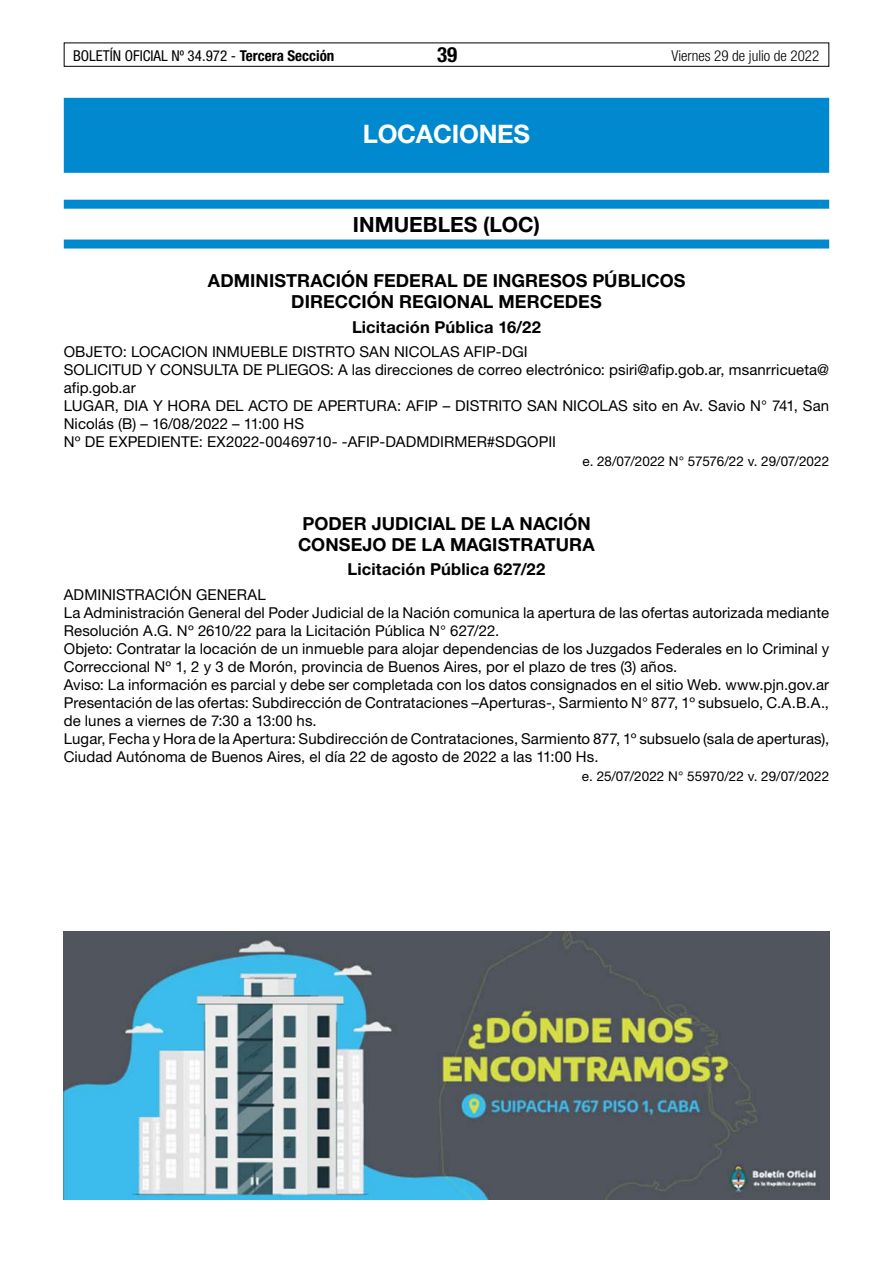
<style>
.page{position:relative;width:893px;height:1263px;background:#fff}
.page>*{position:absolute;margin:0;border:0;box-sizing:border-box;transform-origin:0 0}
.t1{font:700 25.5px "Helvetica Neue LT Std";letter-spacing:-.01em;color:#fff}
.t2{font:700 21px "Helvetica Neue LT Std";color:#000}
.t3{font:700 condensed 21px "Helvetica Neue LT Std";color:#000}
.t4{font:700 18px/21px "Helvetica Neue LT Std";letter-spacing:.005em;color:#000}
.t5{font:700 16.5px "Helvetica Neue LT Std";letter-spacing:.01em;color:#000}
.t6{font:15px/18px "Helvetica Neue LT Std";letter-spacing:.005em;color:#000}
.t7{font:condensed 15px "Helvetica Neue LT Std";color:#000}
.t8{font:300 condensed 15px "Helvetica Neue LT Std";color:#000}
.t9{font:13.5px "Helvetica Neue LT Std";letter-spacing:-.005em;color:#000}
.s1{font-weight:700}
.s2{color:#fff}
</style>
<div class="page">
<div style="left:64px;top:43px;width:765px;height:24px;border:1px solid #000"></div>
<div style="left:64px;top:98px;width:765px;height:75px;background:#0089cf"></div>
<div style="left:64px;top:200px;width:765px;height:9px;background:#0089cf"></div>
<div style="left:64px;top:240px;width:765px;height:9px;background:#0089cf"></div>
<img style="left:64px;top:931px;width:765px;height:268px">
<p class="t7" style="left:73px;top:47px;width:263px">BOLETÍN OFICIAL Nº 34.972 - <span class="s1">Tercera Sección</span></p>
<h2 class="t3" style="left:437px;top:42px;width:22px">39</h2>
<p class="t8" style="left:671px;top:47px;width:149px">Viernes 29 de julio de 2022</p>
<h1 class="t1" style="left:363px;top:118px;width:169px">LOCACIONES</h1>
<h2 class="t2" style="left:353px;top:212px;width:189px">INMUEBLES (LOC)</h2>
<p class="t4" style="left:291px;top:270px;width:408px;text-indent:-83px">ADMINISTRACIÓN FEDERAL DE INGRESOS PÚBLICOS <span class="s2">-<br></span>DIRECCIÓN REGIONAL MERCEDES</p>
<p class="t5" style="left:352px;top:316px;width:190px">Licitación Pública 16/22</p>
<p class="t6" style="left:64px;top:342px;width:767px">OBJETO: LOCACION INMUEBLE DISTRTO SAN NICOLAS AFIP-DGI<br>SOLICITUD Y CONSULTA DE PLIEGOS: A las direcciones de correo electrónico: psiri@afip.gob.ar, msanrricueta@ afip.gob.ar<br>LUGAR, DIA Y HORA DEL ACTO DE APERTURA: AFIP – DISTRITO SAN NICOLAS sito en Av. Savio N° 741, San Nicolás (B) – 16/08/2022 – 11:00 HS<br>Nº DE EXPEDIENTE: EX2022-00469710- -AFIP-DADMDIRMER#SDGOPII</p>
<p class="t9" style="left:582px;top:453px;width:248px">e. 28/07/2022 N° 57576/22 v. 29/07/2022</p>
<p class="t4" style="left:298px;top:513px;width:307px">PODER JUDICIAL DE LA NACIÓN <span class="s2">-<br></span>CONSEJO DE LA MAGISTRATURA</p>
<p class="t5" style="left:348px;top:559px;width:199px">Licitación Pública 627/22</p>
<p class="t6" style="left:64px;top:585px;width:767px">ADMINISTRACIÓN GENERAL<br>La Administración General del Poder Judicial de la Nación comunica la apertura de las ofertas autorizada mediante Resolución A.G. Nº 2610/22 para la Licitación Pública N° 627/22.<br>Objeto: Contratar la locación de un inmueble para alojar dependencias de los Juzgados Federales en lo Criminal y Correccional Nº 1, 2 y 3 de Morón, provincia de Buenos Aires, por el plazo de tres (3) años.<br>Aviso: La información es parcial y debe ser completada con los datos consignados en el sitio Web. www.pjn.gov.ar Presentación de las ofertas: Subdirección de Contrataciones –Aperturas-, Sarmiento N° 877, 1º subsuelo, C.A.B.A., de lunes a viernes de 7:30 a 13:00 hs.<br>Lugar, Fecha y Hora de la Apertura: Subdirección de Contrataciones, Sarmiento 877, 1º subsuelo (sala de aperturas), Ciudad Autónoma de Buenos Aires, el día 22 de agosto de 2022 a las 11:00 Hs.</p>
<p class="t9" style="left:582px;top:768px;width:249px">e. 25/07/2022 N° 55970/22 v. 29/07/2022</p>
</div>
